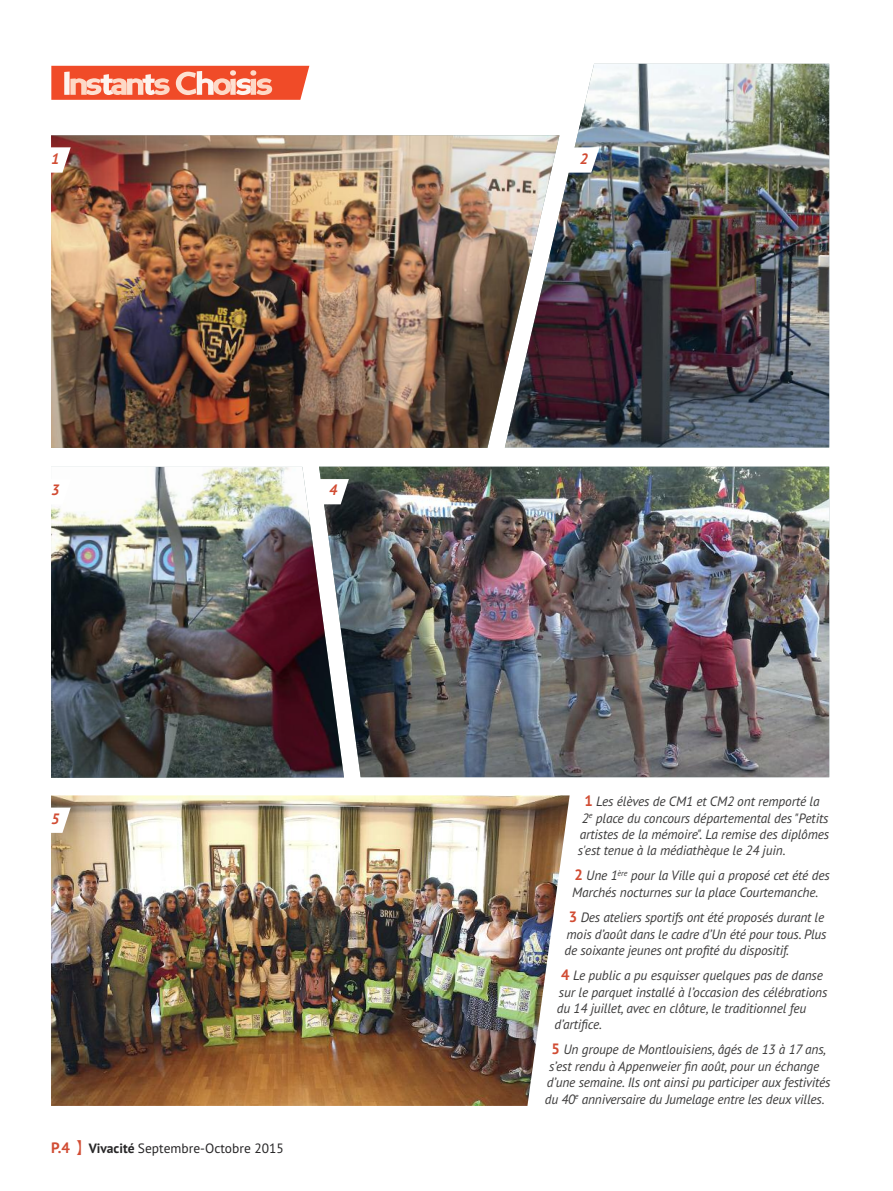
<style>
.page{position:relative;width:893px;height:1191px;background:#fff}
.page>*{position:absolute;margin:0;border:0;box-sizing:border-box;transform-origin:0 0}
.t1{font:italic 700 15px "PT Sans";color:#d14c33}
.t2{font:italic 13.5px/16.4px "PT Sans";letter-spacing:-.01em;color:#3d3c3c}
.t3{font:13.5px "PT Sans";color:#272627}
.s1{font-weight:700;font-size:15px;color:#d14c33}
.s2{font-family:"Li Hei Pro";font-size:15px;color:#d14c33}
.s3{font-weight:700}
.s4{font-weight:700;font-style:normal;font-size:15px;color:#d14c33}
</style>
<div class="page">
<img style="left:51px;top:135px;width:508px;height:313px">
<img style="left:51px;top:795px;width:519px;height:310px">
<img style="left:505px;top:64px;width:324px;height:383px">
<img style="left:51px;top:467px;width:293px;height:311px">
<svg style="left:51px;top:147px;width:20px;height:26px"></svg>
<svg style="left:568px;top:147px;width:31px;height:26px"></svg>
<svg style="left:51px;top:807px;width:20px;height:26px"></svg>
<div style="left:51px;top:812px;width:11px;height:16px;background:#fff"></div>
<img style="left:319px;top:467px;width:510px;height:310px">
<svg style="left:51px;top:479px;width:20px;height:25px"></svg>
<svg style="left:317px;top:479px;width:32px;height:25px"></svg>
<svg style="left:51px;top:66px;width:258px;height:34px"></svg>
<p class="t1" style="left:51px;top:148px;width:10px">1</p>
<p class="t1" style="left:580px;top:148px;width:10px">2</p>
<p class="t1" style="left:51px;top:480px;width:10px">3</p>
<p class="t1" style="left:329px;top:480px;width:10px">4</p>
<p class="t1" style="left:51px;top:808px;width:10px">5</p>
<p class="t3" style="left:51px;top:1139px;width:234px"><span class="s1">P.4</span> <span class="s2">】</span><span class="s3">Vivacité</span> Septembre-Octobre 2015</p>
<p class="t2" style="left:584px;top:792px;width:237px"><span class="s4">1</span> Les élèves de CM1 et CM2 ont remporté la</p>
<p class="t2" style="left:582px;top:809px;width:248px">2<sup>e</sup> place du concours départemental des "Petits</p>
<p class="t2" style="left:580px;top:825px;width:251px">artistes de la mémoire". La remise des diplômes</p>
<p class="t2" style="left:578px;top:842px;width:209px">s'est tenue à la médiathèque le 24 juin.</p>
<p class="t2" style="left:572px;top:866px;width:259px;line-height:16.8px"><span class="s4">2</span> Une 1<sup>ère</sup> pour la Ville qui a proposé cet été des<br>Marchés nocturnes sur la place Courtemanche.</p>
<p class="t2" style="left:564px;top:908px;width:264px;text-indent:5px"><span class="s4">3</span> Des ateliers sportifs ont été proposés durant le mois d’août dans le cadre d’Un été pour tous. Plus de soixante jeunes ont profité du dispositif.</p>
<p class="t2" style="left:561px;top:967px;width:263px"><span class="s4">4</span> Le public a pu esquisser quelques pas de danse</p>
<p class="t2" style="left:559px;top:983px;width:270px">sur le parquet installé à l’occasion des célébrations</p>
<p class="t2" style="left:557px;top:1000px;width:251px">du 14 juillet, avec en clôture, le traditionnel feu</p>
<p class="t2" style="left:555px;top:1016px;width:49px">d’artifice.</p>
<p class="t2" style="left:545px;top:1041px;width:287px;text-align:center"><span class="s4">5</span> Un groupe de Montlouisiens, âgés de 13 à 17 ans, s’est rendu à Appenweier fin août, pour un échange d’une semaine. Ils ont ainsi pu participer aux festivités du 40<sup>e</sup> anniversaire du Jumelage entre les deux villes.</p>
</div>
